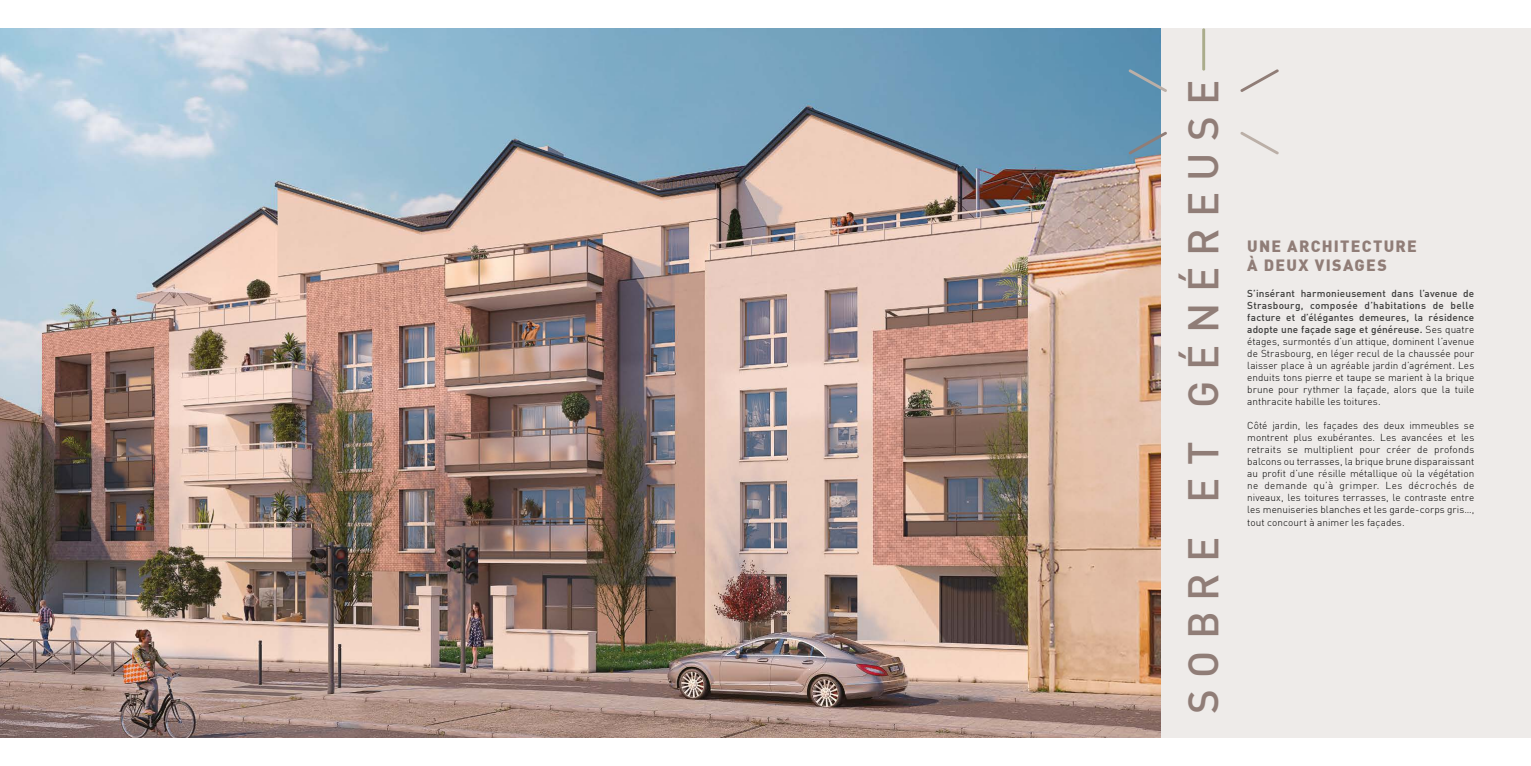
<style>
.page{position:relative;width:1531px;height:766px;background:#fff}
.page>*{position:absolute;margin:0;border:0;box-sizing:border-box;transform-origin:0 0}
.t1{font:500 42px "DIN";letter-spacing:.265em;color:#907d77}
.t2{font:900 16px/19.2px "DIN";letter-spacing:.08em;color:#907d77}
.t3{font:300 10px/12px "DIN";letter-spacing:.005em;color:#000;text-align:justify}
.s1{font-weight:500;color:#3c3c3b}
</style>
<div class="page">
<div style="left:1120px;top:28px;width:411px;height:709px;background:#eeebe9"></div>
<img style="left:0;top:28px;width:1160px;height:709px">
<svg style="left:1128px;top:69px;width:39px;height:23px"></svg>
<hr style="left:1202px;top:28px;width:3px;height:43px;background:#aaac8b">
<svg style="left:1240px;top:69px;width:39px;height:23px"></svg>
<svg style="left:1128px;top:132px;width:39px;height:22px"></svg>
<svg style="left:1240px;top:132px;width:39px;height:22px"></svg>
<h1 class="t1" style="left:1176px;top:713px;width:635px;rotate:-90deg">SOBRE ET GÉNÉREUSE</h1>
<h2 class="t2" style="left:1247px;top:235px;width:171px">UNE ARCHITECTURE<br>À DEUX VISAGES</h2>
<p class="t3" style="left:1247px;top:287px;width:228px"><span class="s1">S’insérant harmonieusement dans l’avenue de Strasbourg, composée d’habitations de belle facture et d’élégantes demeures, la résidence adopte une façade sage et généreuse.</span> Ses quatre étages, surmontés d’un attique, dominent l’avenue de Strasbourg, en léger recul de la chaussée pour laisser place à un agréable jardin d’agrément. Les enduits tons pierre et taupe se marient à la brique brune pour rythmer la façade, alors que la tuile anthracite habille les toitures.</p>
<p class="t3" style="left:1247px;top:419px;width:228px">Côté jardin, les façades des deux immeubles se montrent plus exubérantes. Les avancées et les retraits se multiplient pour créer de profonds balcons ou terrasses, la brique brune disparaissant au profit d’une résille métallique où la végétation ne demande qu’à grimper. Les décrochés de niveaux, les toitures terrasses, le contraste entre les menuiseries blanches et les garde-corps gris…, tout concourt à animer les façades.</p>
</div>
